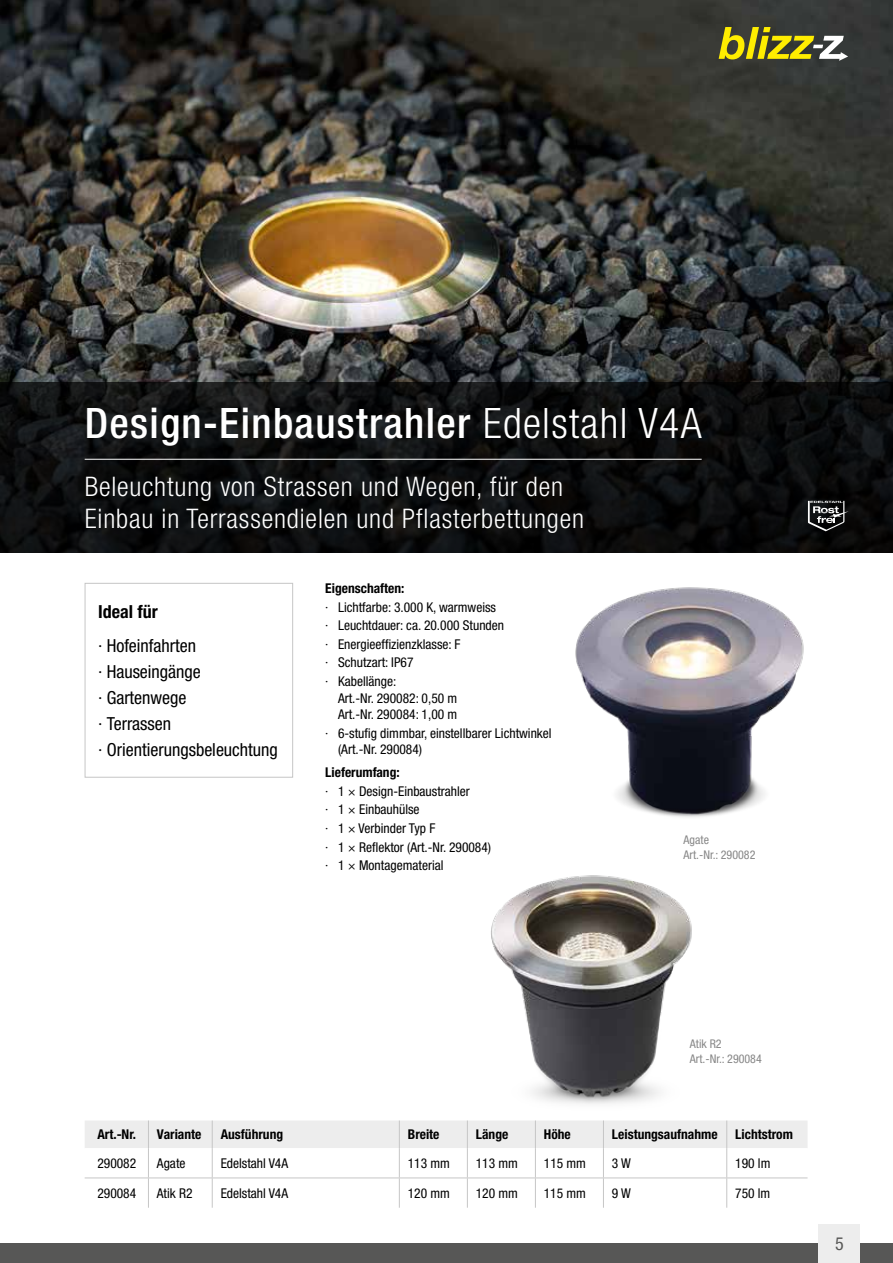
<style>
.page{position:relative;width:893px;height:1263px;background:#fff}
.page>*{position:absolute;margin:0;border:0;box-sizing:border-box;transform-origin:0 0}
.t1{font:500 condensed 42px "Helvetica Neue LT Pro";letter-spacing:.03em;color:#fff}
.t2{font:300 condensed 27px/32.4px "Helvetica Neue LT Pro";letter-spacing:.03em;color:#fff}
.t3{font:condensed 18px/25.8px "Helvetica Neue LT Pro";color:#000}
.t4{font:700 condensed 18px "Helvetica Neue LT Pro";color:#000}
.t5{font:condensed 18px "Helvetica Neue LT Pro";color:#575756}
.t6{font:condensed 13.5px/18.6px "Helvetica Neue LT Pro";color:#000}
.t7{font:700 condensed 13.5px "Helvetica Neue LT Pro";color:#000}
.t8{font:condensed 12px/15px "Helvetica Neue LT Pro";color:#878787}
.s1{font-weight:300}
</style>
<div class="page">
<img style="left:0;top:0;width:893px;height:383px">
<svg style="left:0;top:383px;width:893px;height:170px;background:#0c0d0e"></svg>
<div style="left:0;top:1243px;width:893px;height:20px;background:#575756"></div>
<svg style="left:719px;top:27px;width:129px;height:34px;background:#878335"></svg>
<div style="left:85px;top:583px;width:208px;height:195px;border:1px solid #c6c6c6"></div>
<hr style="left:85px;top:459px;width:617px;height:1px;background:#fff">
<img style="left:0;top:496px;width:19px;height:57px">
<img style="left:575px;top:587px;width:229px;height:230px">
<img style="left:491px;top:875px;width:201px;height:229px">
<svg style="left:808px;top:501px;width:40px;height:30px"></svg>
<div style="left:819px;top:1225px;width:41px;height:38px;background:#ededed"></div>
<svg style="left:85px;top:1120px;width:722px;height:88px"></svg>
<hr style="left:467px;top:1178px;width:1px;height:30px;background:#c6c6c6">
<hr style="left:535px;top:1178px;width:1px;height:30px;background:#c6c6c6">
<hr style="left:603px;top:1178px;width:1px;height:30px;background:#c6c6c6">
<hr style="left:726px;top:1178px;width:1px;height:30px;background:#c6c6c6">
<hr style="left:85px;top:1177px;width:63px;height:1px;background:#c6c6c6">
<hr style="left:148px;top:1177px;width:64px;height:1px;background:#c6c6c6">
<hr style="left:212px;top:1177px;width:187px;height:1px;background:#c6c6c6">
<hr style="left:399px;top:1177px;width:68px;height:1px;background:#c6c6c6">
<hr style="left:467px;top:1177px;width:68px;height:1px;background:#c6c6c6">
<hr style="left:535px;top:1177px;width:68px;height:1px;background:#c6c6c6">
<hr style="left:603px;top:1177px;width:124px;height:1px;background:#c6c6c6">
<hr style="left:727px;top:1177px;width:80px;height:1px;background:#c6c6c6">
<h1 class="t1" style="left:85px;top:398px;width:618px">Design-Einbaustrahler <span class="s1">Edelstahl V4A</span></h1>
<h2 class="t2" style="left:85px;top:470px;width:501px">Beleuchtung von Strassen und Wegen, für den<br>Einbau in Terrassendielen und Pflasterbettungen</h2>
<h3 class="t4" style="left:98px;top:601px;width:61px">Ideal für</h3>
<h3 class="t3" style="left:98px;top:633px;width:181px">· Hofeinfahrten<br>· Hauseingänge<br>· Gartenwege<br>· Terrassen<br>· Orientierungsbeleuchtung</h3>
<p class="t7" style="left:325px;top:580px;width:81px">Eigenschaften:</p>
<p class="t6" style="left:325px;top:597px;width:180px">· Lichtfarbe: 3.000 K, warmweiss<br>· Leuchtdauer: ca. 20.000 Stunden · Energieeffizienzklasse: F<br>· Schutzart: IP67<br>· Kabellänge:</p>
<p class="t6" style="left:338px;top:689px;width:121px;line-height:16.5px">Art.-Nr. 290082: 0,50 m<br>Art.-Nr. 290084: 1,00 m</p>
<p class="t6" style="left:338px;top:724px;width:215px;line-height:16.5px;text-indent:-13px">· 6-stufig dimmbar, einstellbarer Lichtwinkel (Art.-Nr. 290084)</p>
<p class="t7" style="left:325px;top:764px;width:76px">Lieferumfang:</p>
<p class="t6" style="left:325px;top:781px;width:167px">· 1 × Design-Einbaustrahler<br>· 1 × Einbauhülse<br>· 1 × Verbinder Typ F<br>· 1 × Reflektor (Art.-Nr. 290084) · 1 × Montagematerial</p>
<p class="t8" style="left:684px;top:832px;width:73px">Agate<br>Art.-Nr.: 290082</p>
<p class="t8" style="left:690px;top:1036px;width:73px">Atik R2<br>Art.-Nr.: 290084</p>
<p class="t7" style="left:97px;top:1126px;width:40px">Art.-Nr.</p>
<p class="t7" style="left:157px;top:1126px;width:46px">Variante</p>
<p class="t7" style="left:221px;top:1126px;width:64px">Ausführung</p>
<p class="t7" style="left:408px;top:1126px;width:33px">Breite</p>
<p class="t7" style="left:476px;top:1126px;width:34px">Länge</p>
<p class="t7" style="left:544px;top:1126px;width:28px">Höhe</p>
<p class="t7" style="left:612px;top:1126px;width:107px">Leistungsaufnahme</p>
<p class="t7" style="left:735px;top:1126px;width:59px">Lichtstrom</p>
<p class="t6" style="left:97px;top:1154px;width:40px">290082</p>
<p class="t6" style="left:157px;top:1154px;width:30px">Agate</p>
<p class="t6" style="left:221px;top:1154px;width:69px">Edelstahl V4A</p>
<p class="t6" style="left:408px;top:1154px;width:44px">113 mm</p>
<p class="t6" style="left:476px;top:1154px;width:44px">113 mm</p>
<p class="t6" style="left:544px;top:1154px;width:44px">115 mm</p>
<p class="t6" style="left:612px;top:1154px;width:20px">3 W</p>
<p class="t6" style="left:735px;top:1154px;width:37px">190 lm</p>
<p class="t6" style="left:97px;top:1183px;width:40px">290084</p>
<p class="t6" style="left:157px;top:1183px;width:37px">Atik R2</p>
<p class="t6" style="left:221px;top:1183px;width:69px">Edelstahl V4A</p>
<p class="t6" style="left:408px;top:1183px;width:44px">120 mm</p>
<p class="t6" style="left:476px;top:1183px;width:44px">120 mm</p>
<p class="t6" style="left:544px;top:1183px;width:44px">115 mm</p>
<p class="t6" style="left:612px;top:1183px;width:20px">9 W</p>
<p class="t6" style="left:735px;top:1183px;width:37px">750 lm</p>
<h3 class="t5" style="left:835px;top:1233px;width:10px">5</h3>
</div>
